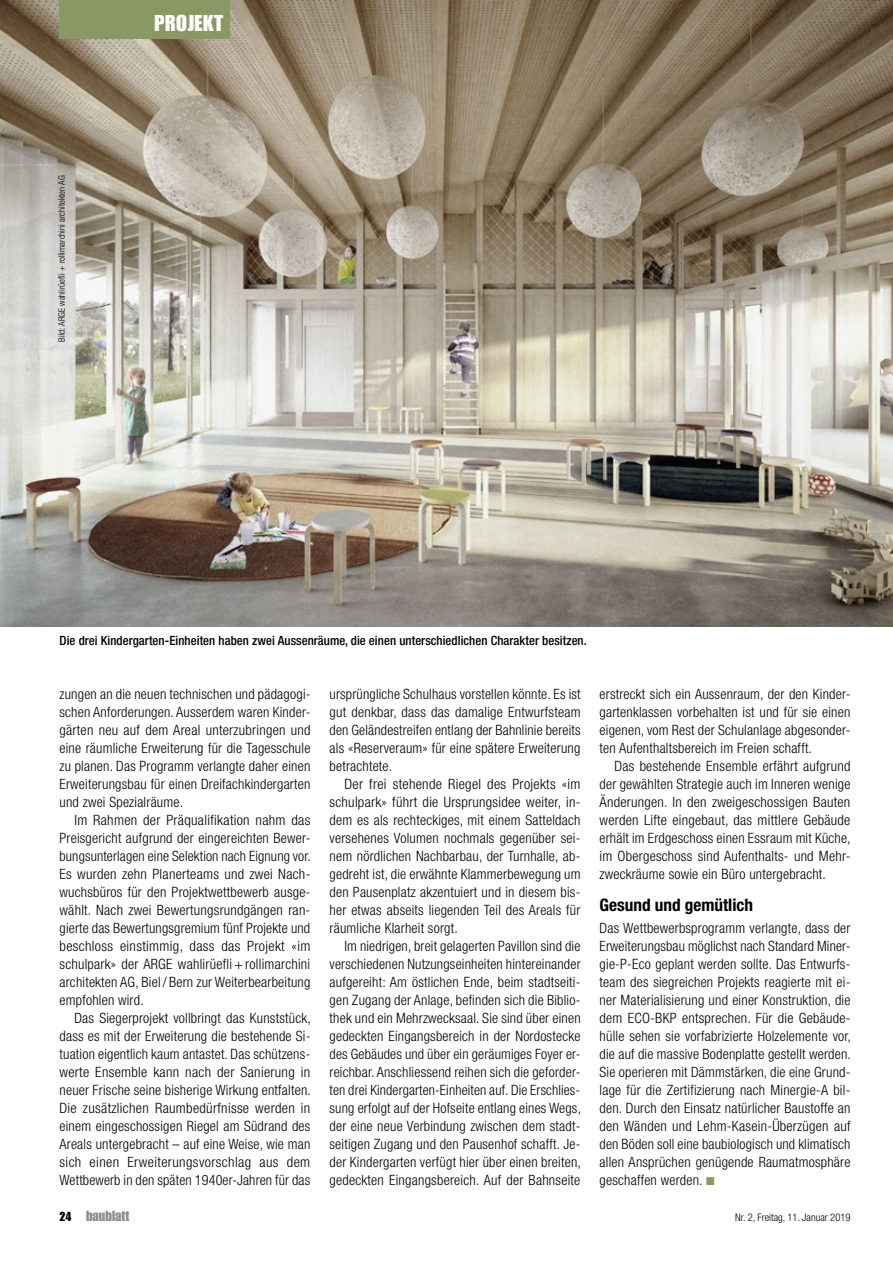
<style>
.page{position:relative;width:893px;height:1263px;background:#fff}
.page>*{position:absolute;margin:0;border:0;box-sizing:border-box;transform-origin:0 0}
.t1{font:22.5px "Impact LT Std";letter-spacing:.025em;color:#fff}
.t2{font:700 condensed 17.25px "Helvetica Neue LT Pro";color:#000}
.t3{font:300 condensed 14.25px/18px "Helvetica Neue LT Pro";letter-spacing:.015em;color:#000;text-align:justify}
.t4{font:14.25px "Impact LT Std";color:#8f8f8f}
.t5{font:500 condensed 12.75px "Helvetica Neue LT Pro";letter-spacing:.005em;color:#000}
.t6{font:300 condensed 10.5px "Helvetica Neue LT Pro";color:#000}
.t7{font:300 condensed 9px "Helvetica Neue LT Pro";color:#000}
.s1{color:#899864}
.s2{font-size:12.75px;color:#000}
</style>
<div class="page">
<img style="left:0;top:0;width:893px;height:627px">
<div style="left:60px;top:0;width:170px;height:38px;background:#899864"></div>
<p class="t7" style="left:57px;top:342px;width:168px;rotate:-90deg">Bild: ARGE wahlirüefli + rollimarchini architekten AG</p>
<h1 class="t1" style="left:154px;top:10px;width:70px">PROJEKT</h1>
<p class="t5" style="left:60px;top:633px;width:529px">Die drei Kindergarten-Einheiten haben zwei Aussenräume, die einen unterschiedlichen Charakter besitzen.</p>
<p class="t3" style="left:60px;top:685px;width:252px">zungen an die neuen technischen und pädagogi&shy;schen Anforderungen. Ausserdem waren Kinder&shy;gärten neu auf dem Areal unterzubringen und eine räumliche Erweiterung für die Tagesschule zu planen. Das Programm verlangte daher einen Erweiterungsbau für einen Dreifachkindergarten und zwei Spezialräume.</p>
<p class="t3" style="left:60px;top:811px;width:253px;text-indent:15px">Im Rahmen der Präqualifikation nahm das Preisgericht aufgrund der eingereichten Bewer&shy;bungsunterlagen eine Selektion nach Eignung vor.<br>Es wurden zehn Planerteams und zwei Nach&shy;wuchsbüros für den Projektwettbewerb ausge&shy;wählt. Nach zwei Bewertungsrundgängen ran&shy;gierte das Bewertungsgremium fünf Projekte und beschloss einstimmig, dass das Projekt «im schulpark» der ARGE wahlirüefli + rollimarchini architekten AG, Biel / Bern zur Weiterbearbeitung empfohlen wird.</p>
<p class="t3" style="left:60px;top:1009px;width:253px;text-indent:15px">Das Siegerprojekt vollbringt das Kunststück, dass es mit der Erweiterung die bestehende Si&shy;tuation eigentlich kaum antastet. Das schützens&shy;werte Ensemble kann nach der Sanierung in neuer Frische seine bisherige Wirkung entfalten.<br>Die zusätzlichen Raumbedürfnisse werden in einem eingeschossigen Riegel am Südrand des Areals untergebracht – auf eine Weise, wie man sich einen Erweiterungsvorschlag aus dem Wettbewerb in den späten 1940er-Jahren für das</p>
<p class="t3" style="left:330px;top:685px;width:253px">ursprüngliche Schulhaus vorstellen könnte. Es ist gut denkbar, dass das damalige Entwurfsteam den Geländestreifen entlang der Bahnlinie bereits als «Reserveraum» für eine spätere Erweiterung betrachtete.</p>
<p class="t3" style="left:330px;top:775px;width:253px;text-indent:15px">Der frei stehende Riegel des Projekts «im schulpark» führt die Ursprungsidee weiter, in&shy;dem es als rechteckiges, mit einem Satteldach versehenes Volumen nochmals gegenüber sei&shy;nem nördlichen Nachbarbau, der Turnhalle, ab&shy;gedreht ist, die erwähnte Klammerbewegung um den Pausenplatz akzentuiert und in diesem bis&shy;her etwas abseits liegenden Teil des Areals für räumliche Klarheit sorgt.</p>
<p class="t3" style="left:330px;top:937px;width:253px;text-indent:15px">Im niedrigen, breit gelagerten Pavillon sind die verschiedenen Nutzungseinheiten hintereinander aufgereiht: Am östlichen Ende, beim stadtseiti&shy;gen Zugang der Anlage, befinden sich die Biblio&shy;thek und ein Mehrzwecksaal. Sie sind über einen gedeckten Eingangsbereich in der Nordostecke des Gebäudes und über ein geräumiges Foyer er&shy;reichbar. Anschliessend reihen sich die geforder&shy;ten drei Kindergarten-Einheiten auf. Die Erschlies&shy;sung erfolgt auf der Hofseite entlang eines Wegs, der eine neue Verbindung zwischen dem stadt&shy;seitigen Zugang und den Pausenhof schafft. Je&shy;der Kindergarten verfügt hier über einen breiten, gedeckten Eingangsbereich. Auf der Bahnseite</p>
<p class="t3" style="left:600px;top:685px;width:252px">erstreckt sich ein Aussenraum, der den Kinder&shy;gartenklassen vorbehalten ist und für sie einen eigenen, vom Rest der Schulanlage abgesonder&shy;ten Aufenthaltsbereich im Freien schafft.</p>
<p class="t3" style="left:600px;top:757px;width:253px;text-indent:15px">Das bestehende Ensemble erfährt aufgrund der gewählten Strategie auch im Inneren wenige Änderungen. In den zweigeschossigen Bauten werden Lifte eingebaut, das mittlere Gebäude erhält im Erdgeschoss einen Essraum mit Küche, im Obergeschoss sind Aufenthalts- und Mehr&shy;zweckräume sowie ein Büro untergebracht.</p>
<p class="t2" style="left:600px;top:895px;width:155px">Gesund und gemütlich</p>
<p class="t3" style="left:600px;top:919px;width:253px">Das Wettbewerbsprogramm verlangte, dass der Erweiterungsbau möglichst nach Standard Miner&shy;gie-P-Eco geplant werden sollte. Das Entwurfs&shy;team des siegreichen Projekts reagierte mit ei&shy;ner Materialisierung und einer Konstruktion, die dem ECO-BKP entsprechen. Für die Gebäude&shy;hülle sehen sie vorfabrizierte Holzelemente vor, die auf die massive Bodenplatte gestellt werden.<br>Sie operieren mit Dämmstärken, die eine Grund&shy;lage für die Zertifizierung nach Minergie-A bil&shy;den. Durch den Einsatz natürlicher Baustoffe an den Wänden und Lehm-Kasein-Überzügen auf den Böden soll eine baubiologisch und klimatisch allen Ansprüchen genügende Raumatmosphäre geschaffen werden. <span class="s1">■</span></p>
<p class="t4" style="left:60px;top:1208px;width:72px"><span class="s2">24</span> baublatt</p>
<p class="t6" style="left:735px;top:1211px;width:117px">Nr. 2, Freitag, 11. Januar 2019</p>
</div>
